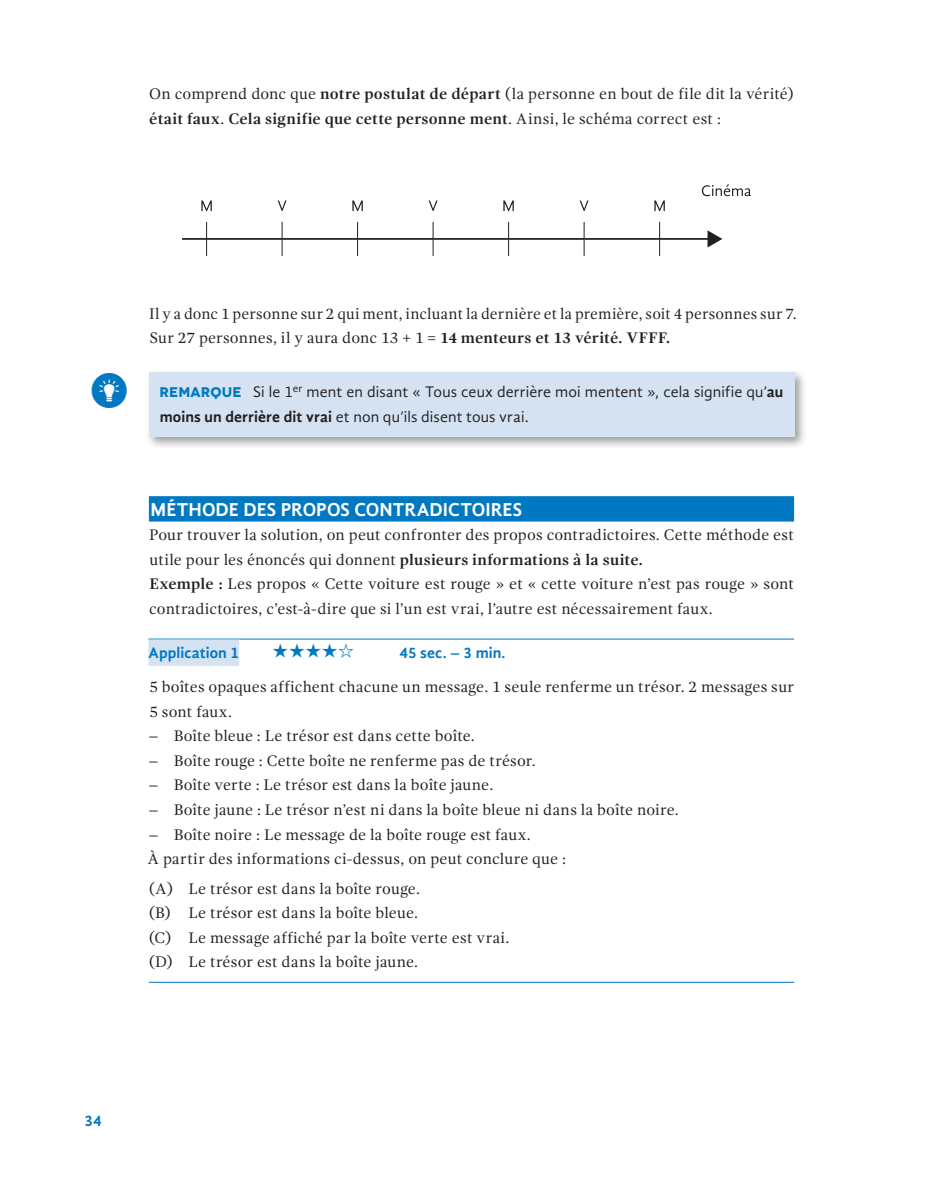
<style>
.page{position:relative;width:943px;height:1191px;background:#fff}
.page>*{position:absolute;margin:0;border:0;box-sizing:border-box;transform-origin:0 0}
.t1{font:700 19.25px "Gandhi Sans";color:#fff}
.t2{font:15.75px/24.5px "Gandhi Serif";letter-spacing:.01em;color:#231f20}
.t3{font:15.75px/24.5px "Gandhi Sans";letter-spacing:.01em;color:#231f20}
.t4{font:700 15.75px "Gandhi Sans";letter-spacing:.005em;color:#0079c2}
.s1{font-weight:700}
.s2{font-family:"Novecentowide";font-weight:700;font-size:14px;color:#0079c2}
</style>
<div class="page">
<div style="left:149px;top:496px;width:645px;height:25px;background:#0079c2"></div>
<hr style="left:148px;top:638px;width:646px;height:1px;background:#0079c2">
<div style="left:148px;top:639px;width:91px;height:27px;background:#d4e2f2"></div>
<hr style="left:149px;top:982px;width:645px;height:1px;background:#0079c2">
<hr style="left:182px;top:238px;width:529px;height:2px;background:#231f20">
<hr style="left:206px;top:222px;width:1px;height:34px;background:#231f20">
<hr style="left:282px;top:222px;width:1px;height:34px;background:#231f20">
<hr style="left:357px;top:222px;width:1px;height:34px;background:#231f20">
<hr style="left:433px;top:222px;width:1px;height:34px;background:#231f20">
<hr style="left:508px;top:222px;width:1px;height:34px;background:#231f20">
<hr style="left:584px;top:222px;width:1px;height:34px;background:#231f20">
<hr style="left:659px;top:222px;width:1px;height:34px;background:#231f20">
<svg style="left:706px;top:230px;width:17px;height:18px"></svg>
<svg style="left:702px;top:184px;width:49px;height:12px"></svg>
<svg style="left:278px;top:200px;width:8px;height:11px"></svg>
<svg style="left:428px;top:200px;width:9px;height:11px"></svg>
<svg style="left:579px;top:200px;width:9px;height:11px"></svg>
<svg style="left:201px;top:200px;width:11px;height:11px"></svg>
<svg style="left:352px;top:200px;width:11px;height:11px"></svg>
<svg style="left:503px;top:200px;width:11px;height:11px"></svg>
<svg style="left:654px;top:200px;width:10px;height:11px"></svg>
<div style="left:145px;top:369px;width:662px;height:81px;background:#231f20;opacity:.45"></div>
<div style="left:149px;top:372px;width:645px;height:65px;background:#d4e2f2"></div>
<p class="t2" style="left:149px;top:82px;width:646px">On comprend donc que <span class="s1">notre postulat de départ</span> (la personne en bout de file dit la vérité) <span class="s1">était faux</span>. <span class="s1">Cela signifie que cette personne ment</span>. Ainsi, le schéma correct est :</p>
<p class="t2" style="left:149px;top:301px;width:649px">Il y a donc 1 personne sur 2 qui ment, incluant la dernière et la première, soit 4 personnes sur 7.<br>Sur 27 personnes, il y aura donc 13 + 1 = <span class="s1">14 menteurs et 13 vérité. VFFF.</span></p>
<p class="t3" style="left:159px;top:379px;width:625px"><span class="s2">REMARQUE</span> Si le 1<sup>er</sup> ment en disant « Tous ceux derrière moi mentent », cela signifie qu’<span class="s1">au moins un derrière dit vrai</span> et non qu’ils disent tous vrai.</p>
<p class="t1" style="left:151px;top:498px;width:373px">MÉTHODE DES PROPOS CONTRADICTOIRES</p>
<p class="t2" style="left:149px;top:522px;width:646px">Pour trouver la solution, on peut confronter des propos contradictoires. Cette méthode est utile pour les énoncés qui donnent <span class="s1">plusieurs informations à la suite.<br>Exemple :</span> Les propos « Cette voiture est rouge » et « cette voiture n’est pas rouge » sont contradictoires, c’est-à-dire que si l’un est vrai, l’autre est nécessairement faux.</p>
<p class="t4" style="left:148px;top:643px;width:92px">Application 1</p>
<p class="t4" style="left:399px;top:643px;width:107px">45 sec. – 3 min.</p>
<p class="t2" style="left:149px;top:675px;width:646px">5 boîtes opaques affichent chacune un message. 1 seule renferme un trésor. 2 messages sur<br>5 sont faux.</p>
<p class="t2" style="left:149px;top:724px;width:327px">– Boîte bleue : Le trésor est dans cette boîte.</p>
<p class="t2" style="left:149px;top:748px;width:388px">– Boîte rouge : Cette boîte ne renferme pas de trésor.</p>
<p class="t2" style="left:149px;top:773px;width:346px">– Boîte verte : Le trésor est dans la boîte jaune.</p>
<p class="t2" style="left:149px;top:797px;width:531px">– Boîte jaune : Le trésor n’est ni dans la boîte bleue ni dans la boîte noire.</p>
<p class="t2" style="left:147px;top:822px;width:420px">– Boîte noire : Le message de la boîte rouge est faux.<br>À partir des informations ci-dessus, on peut conclure que :</p>
<p class="t2" style="left:149px;top:876px;width:362px">(A) Le trésor est dans la boîte rouge.<br>(B) Le trésor est dans la boîte bleue.<br>(C) Le message affiché par la boîte verte est vrai. (D) Le trésor est dans la boîte jaune.</p>
<p class="t4" style="left:84px;top:1112px;width:19px">34</p>
</div>
